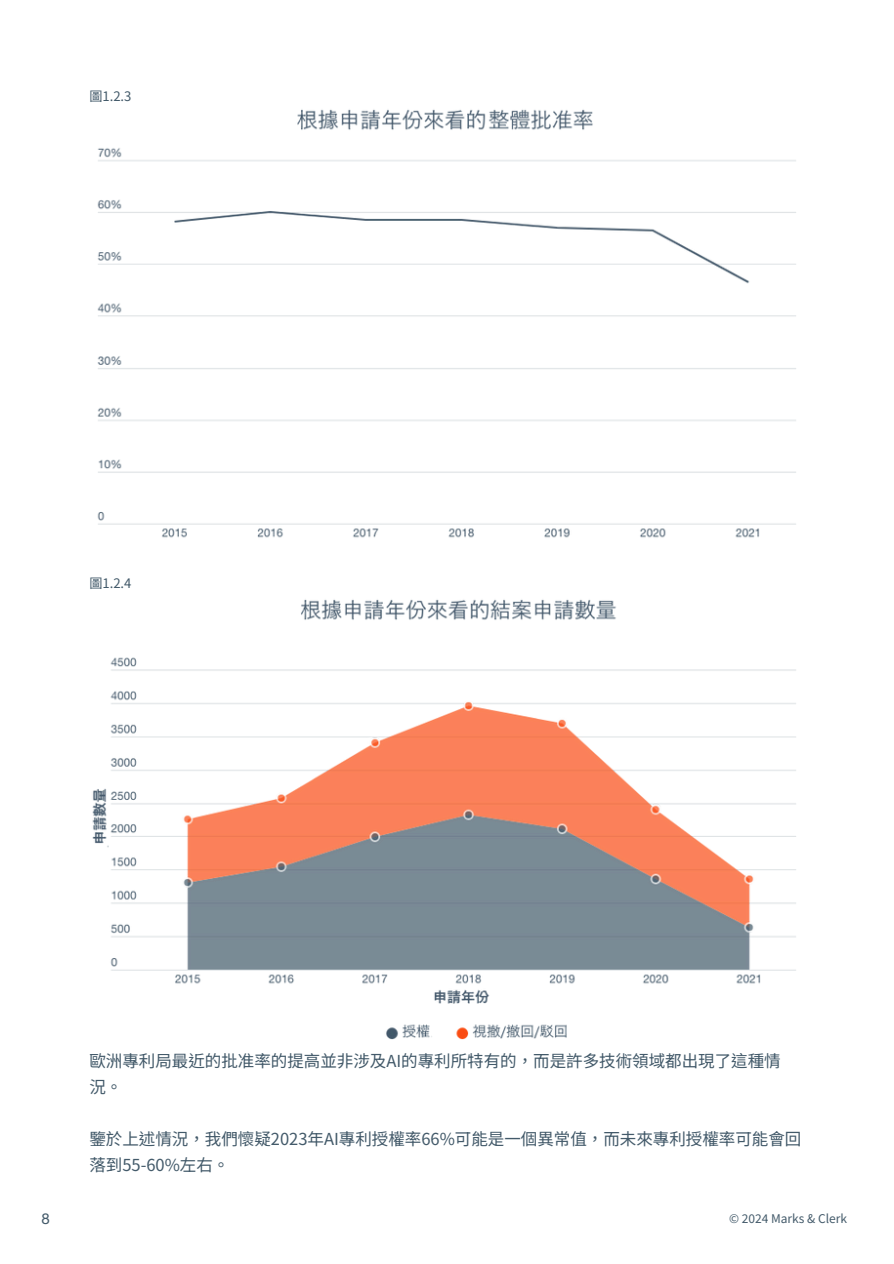
<style>
.page{position:relative;width:894px;height:1264px;background:#fff}
.page>*{position:absolute;margin:0;border:0;box-sizing:border-box;transform-origin:0 0}
.t1{font:16.5px/25.8px "Noto Sans TC";color:#435a6a}
.t2{font:15px "Helvetica Neue LT Std";color:#435a6a}
.t3{font:13.05px "Noto Sans TC";color:#435a6a}
.t4{font:12px "Noto Sans TC";color:#435a6a}
</style>
<div class="page">
<img style="left:97px;top:109px;width:699px;height:429px">
<img style="left:92px;top:599px;width:704px;height:440px">
<p class="t3" style="left:89px;top:86px;width:44px">圖1.2.3</p>
<h1 class="t3" style="left:89px;top:572px;width:44px">圖1.2.4</h1>
<p class="t2" style="left:41px;top:1213px;width:10px">8</p>
<h1 class="t1" style="left:89px;top:1046px;width:692px">歐洲專利局最近的批准率的提高並非涉及AI的專利所特有的，而是許多技術領域都出現了這種情況。</h1>
<p class="t1" style="left:89px;top:1124px;width:713px">鑒於上述情況，我們懷疑2023年AI專利授權率66%可能是一個異常值，而未來專利授權率可能會回落到55-60%左右。</p>
<p class="t4" style="left:728px;top:1208px;width:119px">© 2024 Marks &amp; Clerk</p>
</div>
